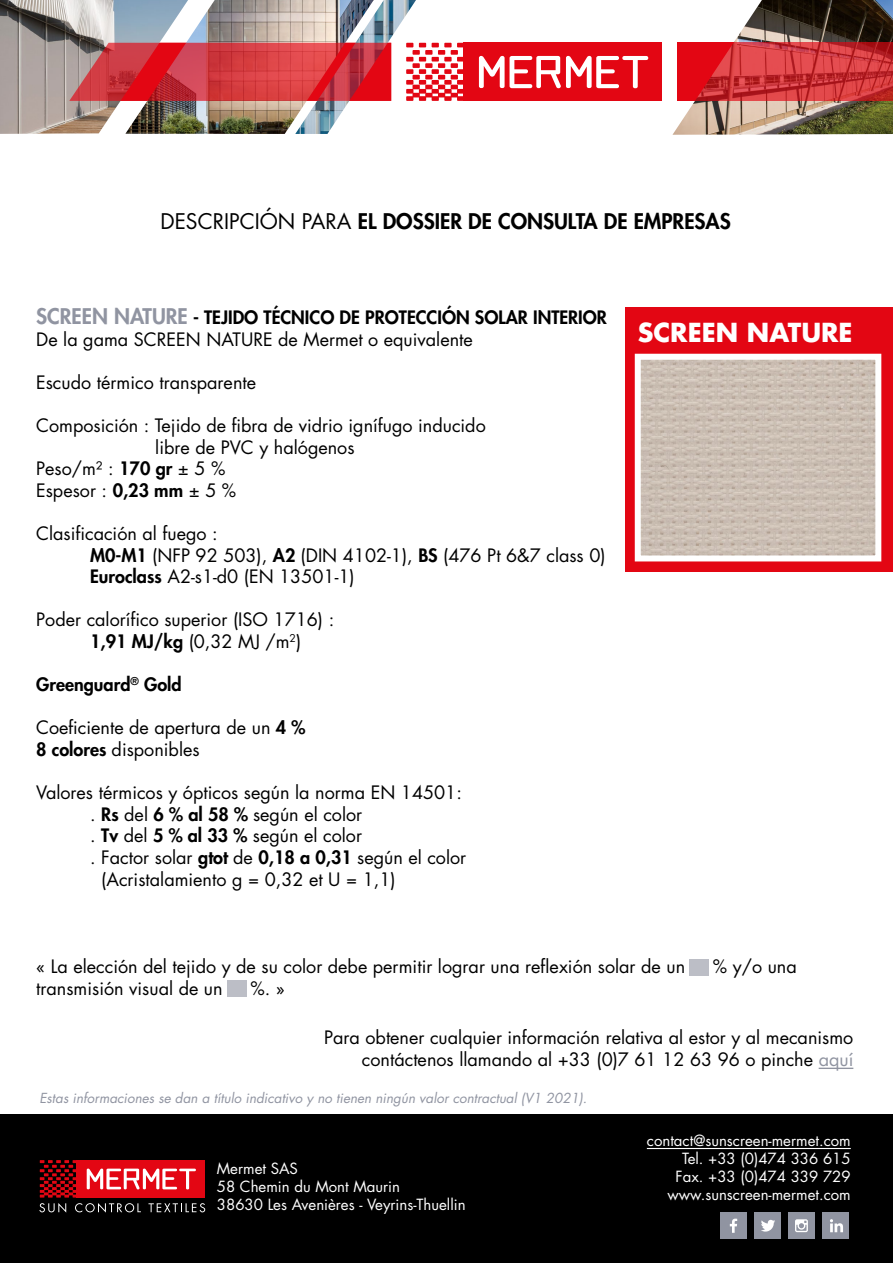
<style>
.page{position:relative;width:893px;height:1263px;background:#fff}
.page>*{position:absolute;margin:0;border:0;box-sizing:border-box;transform-origin:0 0}
.t1{font:700 25.5px "Futura";color:#fff}
.t2{font:800 21px "Futura";color:#000}
.t3{font:18px/21.6px "Futura";color:#000}
.t4{font:800 18px "Futura";color:#000}
.t5{font:15px/18px "Futura";color:#fff}
.t6{font:italic 13.5px "Futura";color:#9094a1}
.s1{font-weight:400}
.s2{font-weight:800;font-size:21px;color:#9094a1}
.s3{font-weight:800}
.s4{color:#9094a1}
</style>
<div class="page">
<img style="left:0;top:0;width:125px;height:134px">
<img style="left:125px;top:0;width:170px;height:134px">
<img style="left:295px;top:0;width:121px;height:134px">
<img style="left:672px;top:0;width:221px;height:135px">
<svg style="left:678px;top:43px;width:215px;height:58px;background:#d12f35"></svg>
<svg style="left:62px;top:43px;width:329px;height:58px;background:#ce3a42"></svg>
<div style="left:463px;top:43px;width:199px;height:58px;background:#e30613"></div>
<svg style="left:407px;top:43px;width:56px;height:58px"></svg>
<svg style="left:479px;top:56px;width:169px;height:32px"></svg>
<div style="left:0;top:1114px;width:893px;height:149px;background:#000"></div>
<hr style="left:647px;top:1148px;width:204px;height:1px;background:#fff">
<div style="left:77px;top:1160px;width:128px;height:37px;background:#e30613"></div>
<svg style="left:40px;top:1160px;width:37px;height:37px"></svg>
<svg style="left:87px;top:1168px;width:109px;height:21px"></svg>
<svg style="left:39px;top:1203px;width:27px;height:9px"></svg>
<svg style="left:75px;top:1203px;width:66px;height:9px"></svg>
<svg style="left:148px;top:1203px;width:57px;height:9px"></svg>
<div style="left:720px;top:1212px;width:27px;height:27px;background:#9094a1"></div>
<svg style="left:730px;top:1218px;width:7px;height:15px"></svg>
<div style="left:754px;top:1212px;width:27px;height:27px;background:#9094a1"></div>
<svg style="left:761px;top:1220px;width:14px;height:11px"></svg>
<div style="left:788px;top:1213px;width:26px;height:26px;background:#9094a1"></div>
<svg style="left:795px;top:1219px;width:13px;height:13px"></svg>
<div style="left:823px;top:1212px;width:26px;height:27px;background:#9094a1"></div>
<svg style="left:830px;top:1219px;width:13px;height:13px"></svg>
<hr style="left:819px;top:1068px;width:34px;height:1px;background:#9094a1">
<div style="left:689px;top:959px;width:19px;height:17px;background:#bcbec6"></div>
<div style="left:227px;top:980px;width:20px;height:16px;background:#bcbec6"></div>
<div style="left:625px;top:307px;width:268px;height:265px;background:#e30613"></div>
<img style="left:642px;top:361px;width:232px;height:193px">
<div style="left:635px;top:354px;width:246px;height:207px;border:6px solid #fff"></div>
<p class="t2" style="left:160px;top:207px;width:572px"><span class="s1">DESCRIPCIÓN PARA</span> EL DOSSIER DE CONSULTA DE EMPRESAS</p>
<p class="t3" style="left:36px;top:306px;width:572px"><span class="s2">SCREEN NATURE</span> <span class="s3">- TEJIDO TÉCNICO DE PROTECCIÓN SOLAR INTERIOR<br></span>De la gama SCREEN NATURE de Mermet o equivalente</p>
<p class="t3" style="left:36px;top:371px;width:221px">Escudo térmico transparente</p>
<p class="t3" style="left:36px;top:414px;width:451px">Composición : Tejido de fibra de vidrio ignífugo inducido</p>
<p class="t3" style="left:155px;top:436px;width:201px">libre de PVC y halógenos</p>
<p class="t3" style="left:36px;top:458px;width:191px">Peso/m² : <span class="s3">170 gr</span> ± 5 %</p>
<p class="t3" style="left:36px;top:479px;width:202px">Espesor : <span class="s3">0,23 mm</span> ± 5 %</p>
<p class="t3" style="left:90px;top:522px;width:517px;text-indent:-54px">Clasificación al fuego :<br><span class="s3">M0-M1</span> (NFP 92 503), <span class="s3">A2</span> (DIN 4102-1), <span class="s3">BS</span> (476 Pt 6&amp;7 class 0)<br><span class="s3">Euroclass</span> A2-s1-d0 (EN 13501-1)</p>
<p class="t3" style="left:90px;top:609px;width:246px;text-indent:-54px">Poder calorífico superior (ISO 1716) :<br><span class="s3">1,91 MJ/kg</span> (0,32 MJ /m<sup>2</sup>)</p>
<p class="t4" style="left:36px;top:673px;width:147px">Greenguard<sup>®</sup> Gold</p>
<p class="t3" style="left:36px;top:717px;width:271px">Coeficiente de apertura de un <span class="s3">4 %<br>8 colores</span> disponibles</p>
<p class="t3" style="left:36px;top:782px;width:427px">Valores térmicos y ópticos según la norma EN 14501:</p>
<p class="t3" style="left:90px;top:803px;width:274px">. <span class="s3">Rs</span> del <span class="s3">6 % al 58 %</span> según el color</p>
<p class="t3" style="left:90px;top:825px;width:273px">. <span class="s3">Tv</span> del <span class="s3">5 % al 33 %</span> según el color</p>
<p class="t3" style="left:90px;top:846px;width:378px">. Factor solar <span class="s3">gtot</span> de <span class="s3">0,18 a 0,31</span> según el color</p>
<p class="t3" style="left:101px;top:868px;width:296px">(Acristalamiento g = 0,32 et U = 1,1)</p>
<h1 class="t1" style="left:638px;top:315px;width:216px">SCREEN NATURE</h1>
<p class="t3" style="left:36px;top:955px;width:650px">« La elección del tejido y de su color debe permitir lograr una reflexión solar de un</p>
<p class="t3" style="left:713px;top:955px;width:85px">% y/o una</p>
<p class="t3" style="left:36px;top:977px;width:188px">transmisión visual de un</p>
<p class="t3" style="left:250px;top:977px;width:36px">%. »</p>
<p class="t3" style="left:324px;top:1026px;width:531px;text-align:right">Para obtener cualquier información relativa al estor y al mecanismo contáctenos llamando al +33 (0)7 61 12 63 96 o pinche <span class="s4">aquí</span></p>
<p class="t6" style="left:39px;top:1089px;width:549px">Estas informaciones se dan a título indicativo y no tienen ningún valor contractual (V1 2021).</p>
<p class="t5" style="left:217px;top:1159px;width:250px">Mermet SAS<br>58 Chemin du Mont Maurin<br>38630 Les Avenières - Veyrins-Thuellin</p>
<p class="t5" style="left:647px;top:1131px;width:205px;text-align:right">contact@sunscreen-mermet.com<br>Tel. +33 (0)474 336 615<br>Fax. +33 (0)474 339 729 www.sunscreen-mermet.com</p>
</div>
